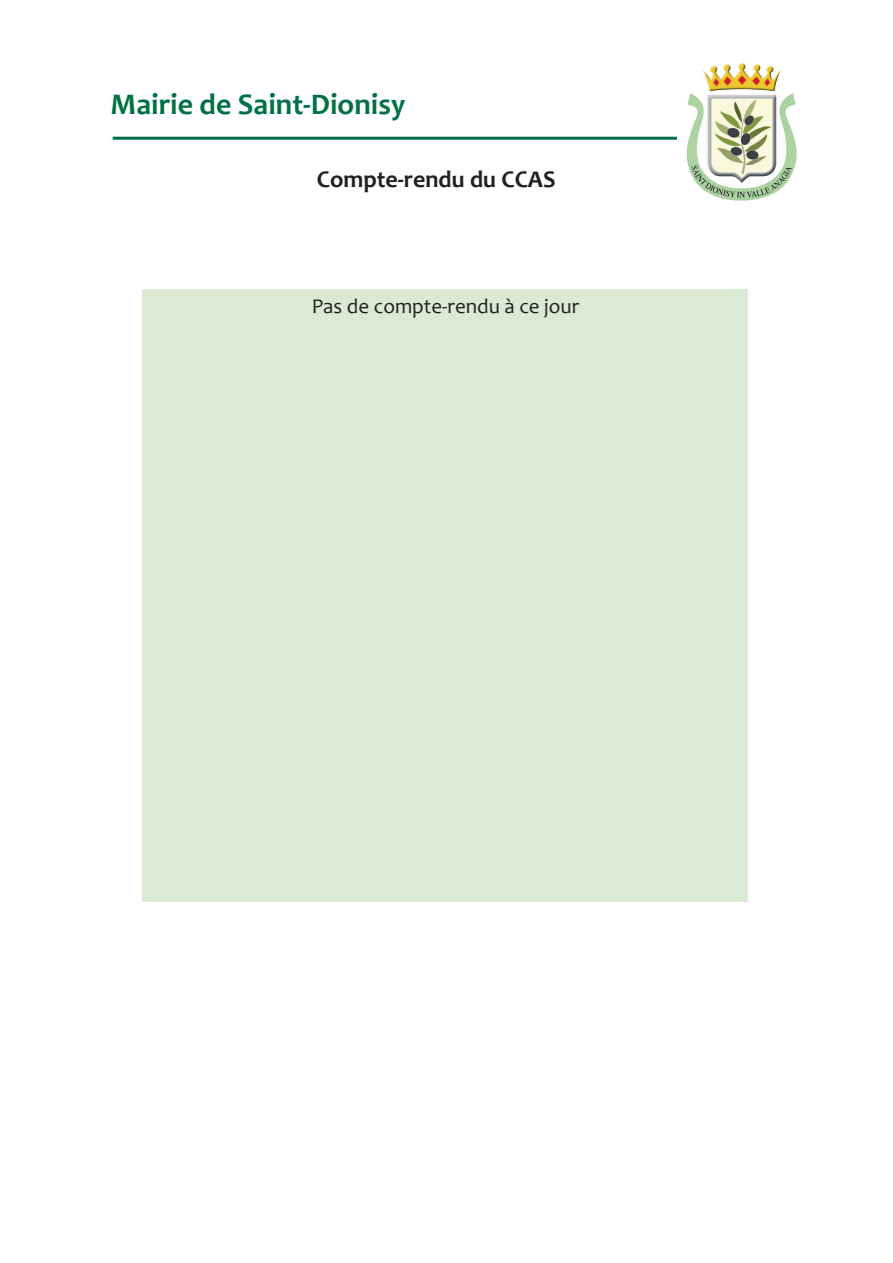
<style>
.page{position:relative;width:893px;height:1263px;background:#fff}
.page>*{position:absolute;margin:0;border:0;box-sizing:border-box;transform-origin:0 0}
.t1{font:700 30px "Candara";color:#017145}
.t2{font:700 24px "Candara";color:#231f20}
.t3{font:21px "Candara";color:#231f20}
</style>
<div class="page">
<img style="left:675px;top:63px;width:122px;height:138px">
<hr style="left:113px;top:137px;width:564px;height:3px;background:#017145">
<div style="left:142px;top:289px;width:606px;height:613px;background:#daead5"></div>
<h1 class="t1" style="left:111px;top:86px;width:297px">Mairie de Saint-Dionisy</h1>
<p class="t2" style="left:317px;top:164px;width:240px">Compte-rendu du CCAS</p>
<p class="t3" style="left:312px;top:293px;width:269px">Pas de compte-rendu à ce jour</p>
</div>
